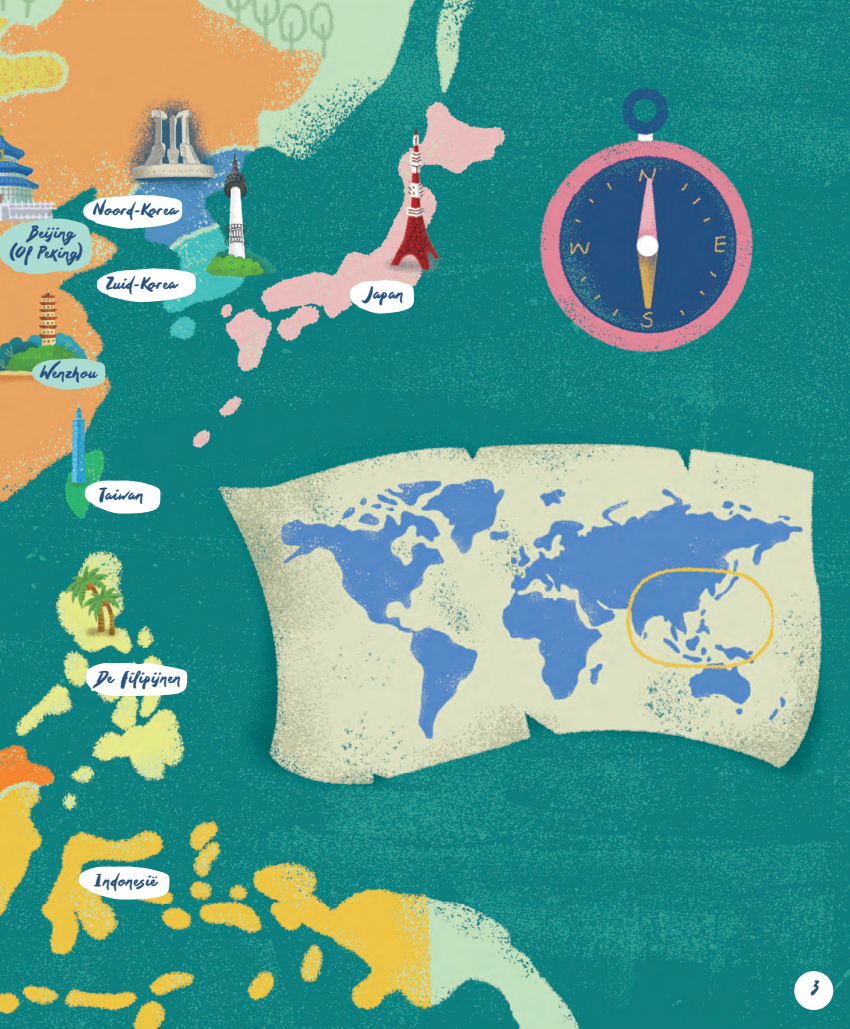
<style>
.page{position:relative;width:850px;height:1029px;background:#fff}
.page>*{position:absolute;margin:0;border:0;box-sizing:border-box;transform-origin:0 0}
.t1{font:25px "Wildbelle";color:#265180}
.t2{font:23.75px/20.9px "Wildbelle";letter-spacing:-.07em;color:#265180;text-align:center}
.t3{font:23.75px "Wildbelle";letter-spacing:-.025em;color:#265180}
.t4{font:23.75px "Wildbelle";letter-spacing:-.09em;color:#265180}
</style>
<div class="page">
<img style="left:0;top:0;width:510px;height:1028px">
<img style="left:510px;top:0;width:262px;height:72px">
<img style="left:772px;top:0;width:78px;height:1028px">
<img style="left:510px;top:358px;width:175px;height:670px">
<img style="left:685px;top:358px;width:87px;height:670px">
<svg style="left:78px;top:865px;width:93px;height:34px"></svg>
<svg style="left:84px;top:479px;width:77px;height:34px"></svg>
<svg style="left:86px;top:661px;width:102px;height:35px"></svg>
<svg style="left:349px;top:279px;width:65px;height:35px"></svg>
<svg style="left:32px;top:357px;width:74px;height:33px;background:#a7ceb7"></svg>
<svg style="left:0;top:193px;width:197px;height:109px"></svg>
<img style="left:499px;top:72px;width:302px;height:286px">
<div style="left:794px;top:970px;width:39px;height:39px;background:#fff;border-radius:50%"></div>
<p class="t2" style="left:10px;top:219px;width:74px">Beijing (0f Peking)</p>
<p class="t2" style="left:93px;top:197px;width:88px">Noord-Korea</p>
<p class="t4" style="left:106px;top:267px;width:74px">Zuid-Korea</p>
<p class="t2" style="left:40px;top:359px;width:60px">Wenzhou</p>
<p class="t2" style="left:100px;top:481px;width:45px">Taiwan</p>
<p class="t2" style="left:93px;top:664px;width:89px">De Filipijnen</p>
<p class="t3" style="left:94px;top:864px;width:66px">Indonesie<sup>..</sup></p>
<p class="t2" style="left:362px;top:280px;width:42px">Japan</p>
<p class="t1" style="left:811px;top:969px;width:10px">3</p>
</div>
